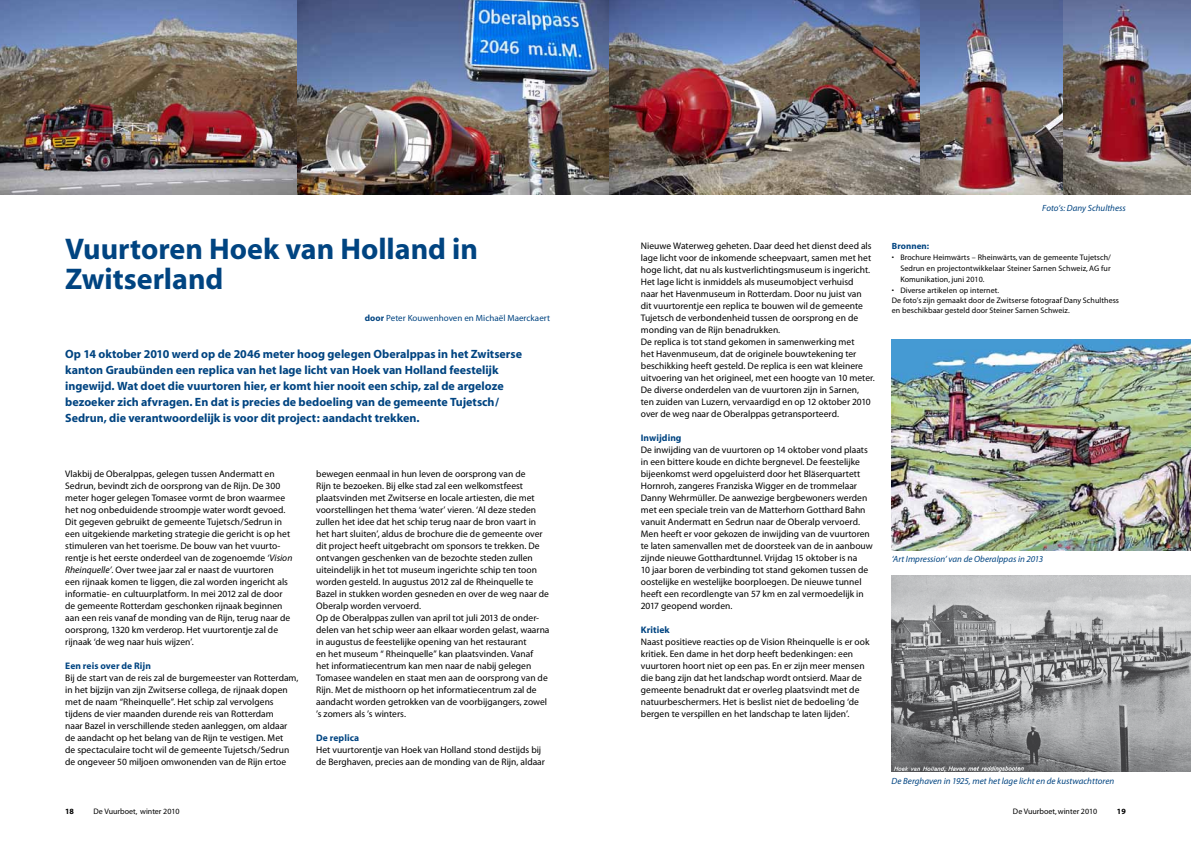
<style>
.page{position:relative;width:1191px;height:842px;background:#fff}
.page>*{position:absolute;margin:0;border:0;box-sizing:border-box;transform-origin:0 0}
.t1{font:700 30px/30px "Myriad";color:#004481}
.t2{font:700 12px/16px "Myriad";color:#004481}
.t3{font:9.5px/12px "Myriad";letter-spacing:.005em;color:#000}
.t4{font:700 9.5px "Myriad";letter-spacing:.01em;color:#004481}
.t5{font:italic 9px "Myriad Pro";color:#004481}
.t6{font:9px "Myriad";letter-spacing:.005em;color:#004481}
.t7{font:700 9px "Myriad";letter-spacing:.01em;color:#004481}
.t8{font:8px/11px "Myriad";letter-spacing:.01em;color:#000;text-align:justify}
.t9{font:700 8px "Myriad";color:#000}
.s1{font-weight:700}
.s2{font-family:"Myriad Pro";font-style:italic}
</style>
<div class="page">
<img style="left:0;top:0;width:1191px;height:194px">
<img style="left:891px;top:576px;width:300px;height:195px">
<img style="left:891px;top:339px;width:300px;height:211px">
<h1 class="t1" style="left:65px;top:235px;width:414px">Vuurtoren Hoek van Holland in<br>Zwitserland</h1>
<p class="t6" style="left:365px;top:313px;width:187px"><span class="s1">door</span> Peter Kouwenhoven en Michaël Maerckaert</p>
<p class="t2" style="left:65px;top:347px;width:458px">Op 14 oktober 2010 werd op de 2046 meter hoog gelegen Oberalppas in het Zwitserse kanton Graubünden een replica van het lage licht van Hoek van Holland feestelijk ingewijd. Wat doet die vuurtoren hier, er komt hier nooit een schip, zal de argeloze bezoeker zich afvragen. En dat is precies de bedoeling van de gemeente Tujetsch/ Sedrun, die verantwoordelijk is voor dit project: aandacht trekken.</p>
<p class="t3" style="left:65px;top:468px;width:229px">Vlakbij de Oberalppas, gelegen tussen Andermatt en Sedrun, bevindt zich de oorsprong van de Rijn. De 300 meter hoger gelegen Tomasee vormt de bron waarmee het nog onbeduidende stroompje water wordt gevoed.<br>Dit gegeven gebruikt de gemeente Tujetsch/Sedrun in een uitgekiende marketing strategie die gericht is op het stimuleren van het toerisme. De bouw van het vuurto&shy;rentje is het eerste onderdeel van de zogenoemde <span class="s2">‘Vision Rheinquelle’</span>. Over twee jaar zal er naast de vuurtoren<br>een rijnaak komen te liggen, die zal worden ingericht als informatie- en cultuurplatform. In mei 2012 zal de door de gemeente Rotterdam geschonken rijnaak beginnen aan een reis vanaf de monding van de Rijn, terug naar de oorsprong, 1320 km verderop. Het vuurtorentje zal de rijnaak ‘de weg naar huis wijzen’.</p>
<p class="t4" style="left:65px;top:661px;width:87px">Een reis over de Rijn</p>
<p class="t3" style="left:65px;top:672px;width:235px">Bij de start van de reis zal de burgemeester van Rotterdam, in het bijzijn van zijn Zwitserse collega, de rijnaak dopen met de naam “Rheinquelle”. Het schip zal vervolgens tijdens de vier maanden durende reis van Rotterdam<br>naar Bazel in verschillende steden aanleggen, om aldaar de aandacht op het belang van de Rijn te vestigen. Met<br>de spectaculaire tocht wil de gemeente Tujetsch/Sedrun de ongeveer 50 miljoen omwonenden van de Rijn ertoe</p>
<p class="t3" style="left:316px;top:468px;width:235px">bewegen eenmaal in hun leven de oorsprong van de<br>Rijn te bezoeken. Bij elke stad zal een welkomstfeest plaatsvinden met Zwitserse en locale artiesten, die met voorstellingen het thema ‘water’ vieren. ‘Al deze steden zullen het idee dat het schip terug naar de bron vaart in het hart sluiten’, aldus de brochure die de gemeente over dit project heeft uitgebracht om sponsors te trekken. De ontvangen geschenken van de bezochte steden zullen uiteindelijk in het tot museum ingerichte schip ten toon worden gesteld. In augustus 2012 zal de Rheinquelle te Bazel in stukken worden gesneden en over de weg naar de Oberalp worden vervoerd.<br>Op de Oberalppas zullen van april tot juli 2013 de onder&shy;delen van het schip weer aan elkaar worden gelast, waarna in augustus de feestelijke opening van het restaurant<br>en het museum “ Rheinquelle” kan plaatsvinden. Vanaf<br>het informatiecentrum kan men naar de nabij gelegen Tomasee wandelen en staat men aan de oorsprong van de Rijn. Met de misthoorn op het informatiecentrum zal de aandacht worden getrokken van de voorbijgangers, zowel ’s zomers als ’s winters.</p>
<p class="t4" style="left:316px;top:732px;width:44px">De replica</p>
<p class="t3" style="left:316px;top:744px;width:230px">Het vuurtorentje van Hoek van Holland stond destijds bij de Berghaven, precies aan de monding van de Rijn, aldaar</p>
<p class="t3" style="left:641px;top:240px;width:235px">Nieuwe Waterweg geheten. Daar deed het dienst deed als lage licht voor de inkomende scheepvaart, samen met het hoge licht, dat nu als kustverlichtingsmuseum is ingericht.<br>Het lage licht is inmiddels als museumobject verhuisd<br>naar het Havenmuseum in Rotterdam. Door nu juist van dit vuurtorentje een replica te bouwen wil de gemeente Tujetsch de verbondenheid tussen de oorsprong en de monding van de Rijn benadrukken.<br>De replica is tot stand gekomen in samenwerking met<br>het Havenmuseum, dat de originele bouwtekening ter beschikking heeft gesteld. De replica is een wat kleinere uitvoering van het origineel, met een hoogte van 10 meter.<br>De diverse onderdelen van de vuurtoren zijn in Sarnen,<br>ten zuiden van Luzern, vervaardigd en op 12 oktober 2010 over de weg naar de Oberalppas getransporteerd.</p>
<p class="t4" style="left:641px;top:433px;width:42px">Inwijding</p>
<p class="t3" style="left:641px;top:444px;width:233px">De inwijding van de vuurtoren op 14 oktober vond plaats in een bittere koude en dichte bergnevel. De feestelijke bijeenkomst werd opgeluisterd door het Bläserquartett Hornroh, zangeres Franziska Wigger en de trommelaar Danny Wehrmüller. De aanwezige bergbewoners werden met een speciale trein van de Matterhorn Gotthard Bahn vanuit Andermatt en Sedrun naar de Oberalp vervoerd.<br>Men heeft er voor gekozen de inwijding van de vuurtoren te laten samenvallen met de doorsteek van de in aanbouw zijnde nieuwe Gotthardtunnel. Vrijdag 15 oktober is na<br>10 jaar boren de verbinding tot stand gekomen tussen de oostelijke en westelijke boorploegen. De nieuwe tunnel heeft een recordlengte van 57 km en zal vermoedelijk in 2017 geopend worden.</p>
<p class="t4" style="left:641px;top:625px;width:30px">Kritiek</p>
<p class="t3" style="left:641px;top:636px;width:230px">Naast positieve reacties op de Vision Rheinquelle is er ook kritiek. Een dame in het dorp heeft bedenkingen: een vuurtoren hoort niet op een pas. En er zijn meer mensen die bang zijn dat het landschap wordt ontsierd. Maar de gemeente benadrukt dat er overleg plaatsvindt met de natuurbeschermers. Het is beslist niet de bedoeling ‘de bergen te verspillen en het landschap te laten lijden’.</p>
<p class="t5" style="left:1042px;top:203px;width:85px">Foto’s: Dany Schulthess</p>
<p class="t7" style="left:891px;top:241px;width:39px">Bronnen:</p>
<p class="t8" style="left:900px;top:252px;width:212px;text-indent:-9px">• Brochure Heimwärts – Rheinwärts, van de gemeente Tujetsch/ Sedrun en projectontwikkelaar Steiner Sarnen Schweiz, AG fur Komunikation, juni 2010.</p>
<p class="t8" style="left:892px;top:285px;width:229px;line-height:10px;text-align:left">• Diverse artikelen op internet.<br>De foto’s zijn gemaakt door de Zwitserse fotograaf Dany Schulthess en beschikbaar gesteld door Steiner Sarnen Schweiz.</p>
<p class="t5" style="left:891px;top:554px;width:153px">‘Art Impression’ van de Oberalppas in 2013</p>
<p class="t5" style="left:891px;top:776px;width:224px">De Berghaven in 1925, met het lage licht en de kustwachttoren</p>
<p class="t9" style="left:65px;top:807px;width:10px">18</p>
<p class="t8" style="left:94px;top:806px;width:88px">De Vuurboet, winter 2010</p>
<p class="t8" style="left:1013px;top:806px;width:86px">De Vuurboet, winter 2010</p>
<p class="t9" style="left:1116px;top:807px;width:10px">19</p>
</div>
